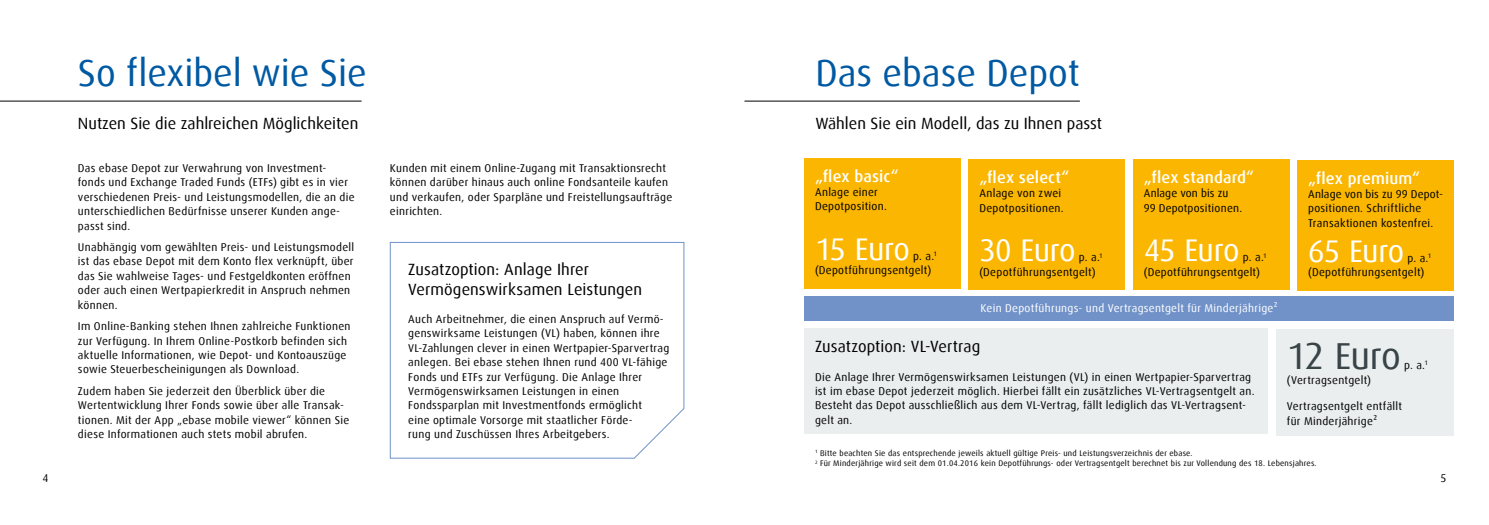
<style>
.page{position:relative;width:1489px;height:525px;background:#fff}
.page>*{position:absolute;margin:0;border:0;box-sizing:border-box;transform-origin:0 0}
.t1{font:37.5px "Dax";color:#0059a3}
.t2{font:37.5px "Dax";letter-spacing:-.025em;color:#394448}
.t3{font:31.25px "Dax";letter-spacing:-.02em;color:#fff}
.t4{font:16.25px/19.4px "Dax";color:#000}
.t5{font:500 16.25px "Dax";letter-spacing:.01em;color:#fff}
.t6{font:11.25px/14.4px "Dax";letter-spacing:.025em;color:#000}
.t7{font:11.25px "Dax";letter-spacing:.025em;color:#fff}
.t8{font:8.12px/10.6px "Dax";letter-spacing:.025em;color:#000}
</style>
<div class="page">
<div style="left:1276px;top:329px;width:177px;height:106px;background:#ebeeef"></div>
<div style="left:804px;top:328px;width:463px;height:106px;background:#ebeeef"></div>
<div style="left:804px;top:158px;width:156px;height:130px;background:#fab600"></div>
<div style="left:804px;top:296px;width:649px;height:24px;background:#7092c9"></div>
<div style="left:968px;top:159px;width:157px;height:131px;background:#fab600"></div>
<div style="left:1133px;top:159px;width:156px;height:131px;background:#fab600"></div>
<div style="left:1297px;top:160px;width:156px;height:130px;background:#fab600"></div>
<svg style="left:389px;top:242px;width:295px;height:216px"></svg>
<hr style="left:744px;top:101px;width:335px;height:1px;background:#000">
<hr style="left:0;top:101px;width:361px;height:1px;background:#000">
<p class="t6" style="left:43px;top:471px;width:7px">4</p>
<h1 class="t1" style="left:78px;top:52px;width:290px">So flexibel wie Sie</h1>
<h3 class="t4" style="left:78px;top:113px;width:282px">Nutzen Sie die zahlreichen Möglichkeiten</h3>
<p class="t6" style="left:78px;top:161px;width:278px">Das ebase Depot zur Verwahrung von Investment&shy;fonds und Exchange Traded Funds (ETFs) gibt es in vier verschiedenen Preis- und Leistungsmodellen, die an die unterschiedlichen Bedürfnisse unserer Kunden ange&shy;passt sind.</p>
<p class="t6" style="left:78px;top:240px;width:278px">Unabhängig vom gewählten Preis- und Leistungsmodell ist das ebase Depot mit dem Konto flex verknüpft, über das Sie wahlweise Tages- und Festgeldkonten eröffnen oder auch einen Wertpapierkredit in Anspruch nehmen können.</p>
<p class="t6" style="left:78px;top:319px;width:274px">Im Online-Banking stehen Ihnen zahlreiche Funktionen zur Verfügung. In Ihrem Online-Postkorb befinden sich aktuelle Informationen, wie Depot- und Kontoauszüge sowie Steuerbescheinigungen als Download.</p>
<p class="t6" style="left:78px;top:383px;width:273px">Zudem haben Sie jederzeit den Überblick über die Wertentwicklung Ihrer Fonds sowie über alle Transak&shy;tionen. Mit der App „ebase mobile viewer“ können Sie diese Informationen auch stets mobil abrufen.</p>
<p class="t6" style="left:390px;top:161px;width:284px">Kunden mit einem Online-Zugang mit Transaktionsrecht können darüber hinaus auch online Fondsanteile kaufen und verkaufen, oder Sparpläne und Freistellungsaufträge einrichten.</p>
<h3 class="t4" style="left:408px;top:260px;width:235px">Zusatzoption: Anlage Ihrer<br>Vermögenswirksamen Leistungen</h3>
<p class="t6" style="left:408px;top:312px;width:262px">Auch Arbeitnehmer, die einen Anspruch auf Vermö&shy;genswirksame Leistungen (VL) haben, können ihre VL-Zahlungen clever in einen Wertpapier-Sparvertrag anlegen. Bei ebase stehen Ihnen rund 400 VL-fähige Fonds und ETFs zur Verfügung. Die Anlage Ihrer Vermögenswirksamen Leistungen in einen Fondssparplan mit Investmentfonds ermöglicht<br>eine optimale Vorsorge mit staatlicher Förde-<br>rung und Zuschüssen Ihres Arbeitgebers.</p>
<h1 class="t1" style="left:815px;top:52px;width:266px">Das ebase Depot</h1>
<h3 class="t4" style="left:815px;top:113px;width:288px">Wählen Sie ein Modell, das zu Ihnen passt</h3>
<h3 class="t5" style="left:815px;top:167px;width:85px">„flex basic“</h3>
<p class="t6" style="left:815px;top:185px;width:73px">Anlage einer<br>Depotposition.</p>
<h2 class="t3" style="left:815px;top:231px;width:96px">15 Euro</h2>
<p class="t6" style="left:815px;top:249px;width:123px;text-indent:98px">p. a.<sup>1 </sup>(Depotführungsentgelt)</p>
<h3 class="t5" style="left:979px;top:168px;width:91px">„flex select“</h3>
<p class="t6" style="left:979px;top:186px;width:86px">Anlage von zwei<br>Depotpositionen.</p>
<h2 class="t3" style="left:979px;top:233px;width:98px">30 Euro</h2>
<p class="t6" style="left:979px;top:250px;width:125px;text-indent:99px">p. a.<sup>1 </sup>(Depotführungsentgelt)</p>
<h3 class="t5" style="left:1143px;top:168px;width:112px">„flex standard“</h3>
<p class="t6" style="left:1143px;top:186px;width:100px">Anlage von bis zu<br>99 Depotpositionen.</p>
<h2 class="t3" style="left:1143px;top:233px;width:97px">45 Euro</h2>
<p class="t6" style="left:1143px;top:250px;width:124px;text-indent:99px">p. a.<sup>1 </sup>(Depotführungsentgelt)</p>
<p class="t7" style="left:980px;top:302px;width:298px">Kein Depotführungs- und Vertragsentgelt für Minderjährige²</p>
<h3 class="t4" style="left:815px;top:336px;width:167px">Zusatzoption: VL-Vertrag</h3>
<p class="t6" style="left:815px;top:369px;width:441px">Die Anlage Ihrer Vermögenswirksamen Leistungen (VL) in einen Wertpapier-Sparvertrag ist im ebase Depot jederzeit möglich. Hierbei fällt ein zusätzliches VL-Vertragsentgelt an.<br>Besteht das Depot ausschließlich aus dem VL-Vertrag, fällt lediglich das VL-Vertragsent&shy;gelt an.</p>
<h3 class="t5" style="left:1307px;top:169px;width:113px">„flex premium“</h3>
<p class="t6" style="left:1307px;top:187px;width:136px">Anlage von bis zu 99 Depot&shy;positionen. Schriftliche<br>Transaktionen kostenfrei.</p>
<h2 class="t3" style="left:1307px;top:233px;width:98px">65 Euro</h2>
<p class="t6" style="left:1307px;top:251px;width:124px;text-indent:99px">p. a.<sup>1 </sup>(Depotführungsentgelt)</p>
<h1 class="t2" style="left:1286px;top:335px;width:115px">12 Euro</h1>
<p class="t6" style="left:1403px;top:358px;width:25px">p. a.<sup>1</sup></p>
<p class="t6" style="left:1286px;top:372px;width:86px">(Vertragsentgelt)</p>
<p class="t6" style="left:1286px;top:399px;width:117px">Vertragsentgelt entfällt für Minderjährige²</p>
<p class="t8" style="left:815px;top:447px;width:503px"><sup>1</sup> Bitte beachten Sie das entsprechende jeweils aktuell gültige Preis- und Leistungsverzeichnis der ebase.<br><sup>2</sup> Für Minderjährige wird seit dem 01.04.2016 kein Depotführungs- oder Vertragsentgelt berechnet bis zur Vollendung des 18. Lebensjahres.</p>
<p class="t6" style="left:1440px;top:471px;width:7px">5</p>
</div>
